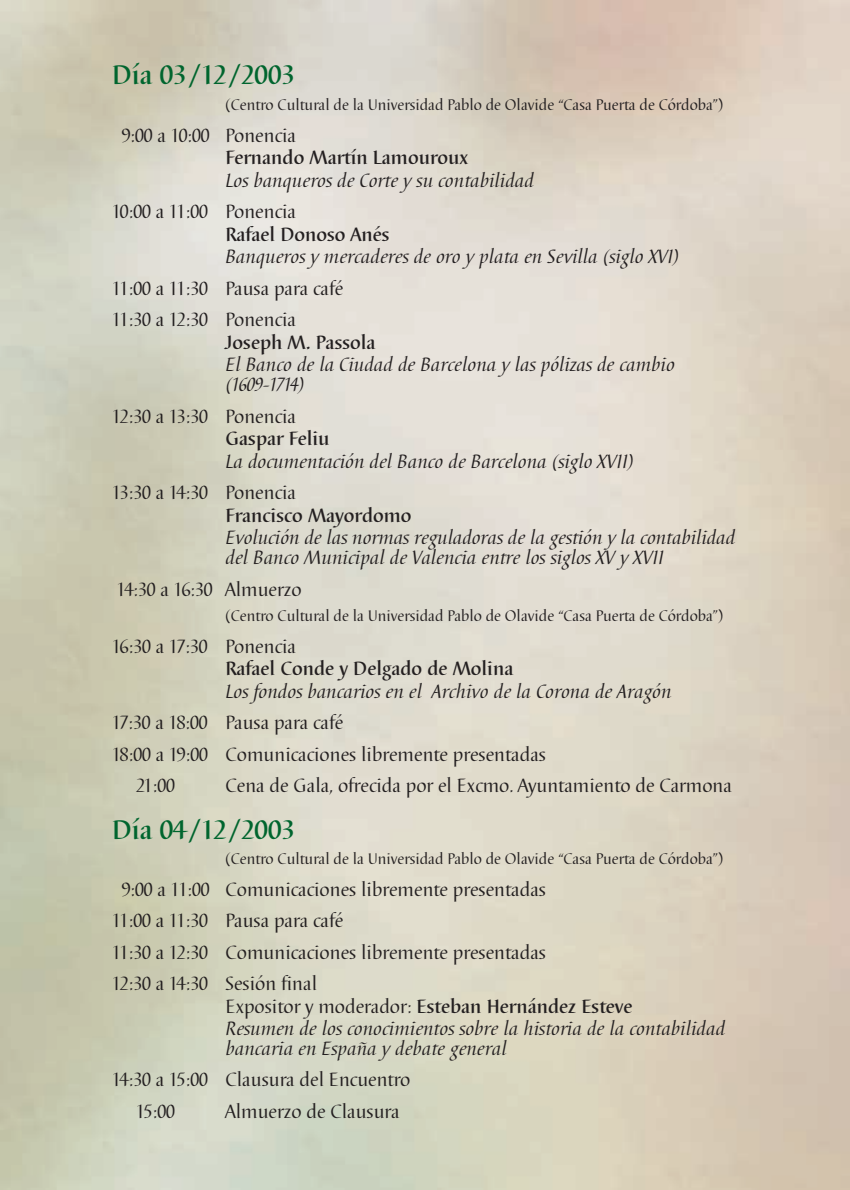
<style>
.page{position:relative;width:850px;height:1190px;background:#fff}
.page>*{position:absolute;margin:0;border:0;box-sizing:border-box;transform-origin:0 0}
.t1{font:700 28px "Barbedor";color:#00652e}
.t2{font:20px/31.6px "Barbedor";color:#231f20}
.t3{font:italic 20px/19.6px "Barbedor";color:#231f20}
.t4{font:700 20px "Barbedor";color:#231f20}
.t5{font:16px "Barbedor";color:#231f20}
.s1{font-style:normal}
.s2{font-weight:700;font-style:normal}
</style>
<div class="page">
<h1 class="t1" style="left:112px;top:64px;width:184px">Día 03/12/2003</h1>
<p class="t5" style="left:225px;top:99px;width:499px">(Centro Cultural de la Universidad Pablo de Olavide “Casa Puerta de Córdoba”)</p>
<p class="t2" style="left:122px;top:121px;width:176px">9:00 a 10:00 Ponencia</p>
<p class="t4" style="left:225px;top:150px;width:244px">Fernando Martín Lamouroux</p>
<p class="t3" style="left:225px;top:172px;width:310px">Los banqueros de Corte y su contabilidad</p>
<p class="t2" style="left:112px;top:198px;width:186px">10:00 a 11:00 Ponencia</p>
<p class="t4" style="left:225px;top:227px;width:166px">Rafael Donoso Anés</p>
<p class="t3" style="left:225px;top:249px;width:456px">Banqueros y mercaderes de oro y plata en Sevilla (siglo XVI)</p>
<p class="t2" style="left:112px;top:274px;width:233px">11:00 a 11:30 Pausa para café<br>11:30 a 12:30 Ponencia</p>
<p class="t4" style="left:225px;top:335px;width:152px">Joseph M. Passola</p>
<p class="t3" style="left:225px;top:357px;width:451px">El Banco de la Ciudad de Barcelona y las pólizas de cambio (1609-1714)</p>
<p class="t2" style="left:112px;top:402px;width:186px">12:30 a 13:30 Ponencia</p>
<p class="t4" style="left:225px;top:431px;width:105px">Gaspar Feliu</p>
<p class="t3" style="left:225px;top:453px;width:410px">La documentación del Banco de Barcelona (siglo XVII)</p>
<p class="t2" style="left:112px;top:479px;width:186px">13:30 a 14:30 Ponencia</p>
<p class="t4" style="left:225px;top:508px;width:188px">Francisco Mayordomo</p>
<p class="t3" style="left:225px;top:530px;width:511px">Evolución de las normas reguladoras de la gestión y la contabilidad del Banco Municipal de Valencia entre los siglos XV y XVII</p>
<p class="t2" style="left:117px;top:575px;width:186px">14:30 a 16:30 Almuerzo</p>
<p class="t5" style="left:225px;top:610px;width:499px">(Centro Cultural de la Universidad Pablo de Olavide “Casa Puerta de Córdoba”)</p>
<p class="t2" style="left:112px;top:632px;width:186px">16:30 a 17:30 Ponencia</p>
<p class="t4" style="left:225px;top:661px;width:289px">Rafael Conde y Delgado de Molina</p>
<p class="t3" style="left:225px;top:683px;width:448px">Los fondos bancarios en el Archivo de la Corona de Aragón</p>
<p class="t2" style="left:112px;top:709px;width:233px">17:30 a 18:00 Pausa para café</p>
<p class="t2" style="left:112px;top:740px;width:435px">18:00 a 19:00 Comunicaciones libremente presentadas</p>
<p class="t2" style="left:136px;top:772px;width:40px">21:00</p>
<p class="t2" style="left:225px;top:772px;width:508px">Cena de Gala, ofrecida por el Excmo. Ayuntamiento de Carmona</p>
<h1 class="t1" style="left:112px;top:819px;width:184px">Día 04/12/2003</h1>
<p class="t5" style="left:225px;top:853px;width:499px">(Centro Cultural de la Universidad Pablo de Olavide “Casa Puerta de Córdoba”)</p>
<p class="t2" style="left:112px;top:875px;width:435px;text-indent:10px">9:00 a 11:00 Comunicaciones libremente presentadas 11:00 a 11:30 Pausa para café<br>11:30 a 12:30 Comunicaciones libremente presentadas 12:30 a 14:30 Sesión final</p>
<p class="t3" style="left:225px;top:997px;width:501px;line-height:22.6px"><span class="s1">Expositor y moderador:</span> <span class="s2">Esteban Hernández Esteve<br></span>Resumen de los conocimientos sobre la historia de la contabilidad</p>
<p class="t3" style="left:225px;top:1040px;width:283px">bancaria en España y debate general</p>
<p class="t2" style="left:136px;top:1066px;width:276px;text-indent:-24px">14:30 a 15:00 Clausura del Encuentro<br>15:00</p>
<p class="t2" style="left:225px;top:1097px;width:176px">Almuerzo de Clausura</p>
</div>
